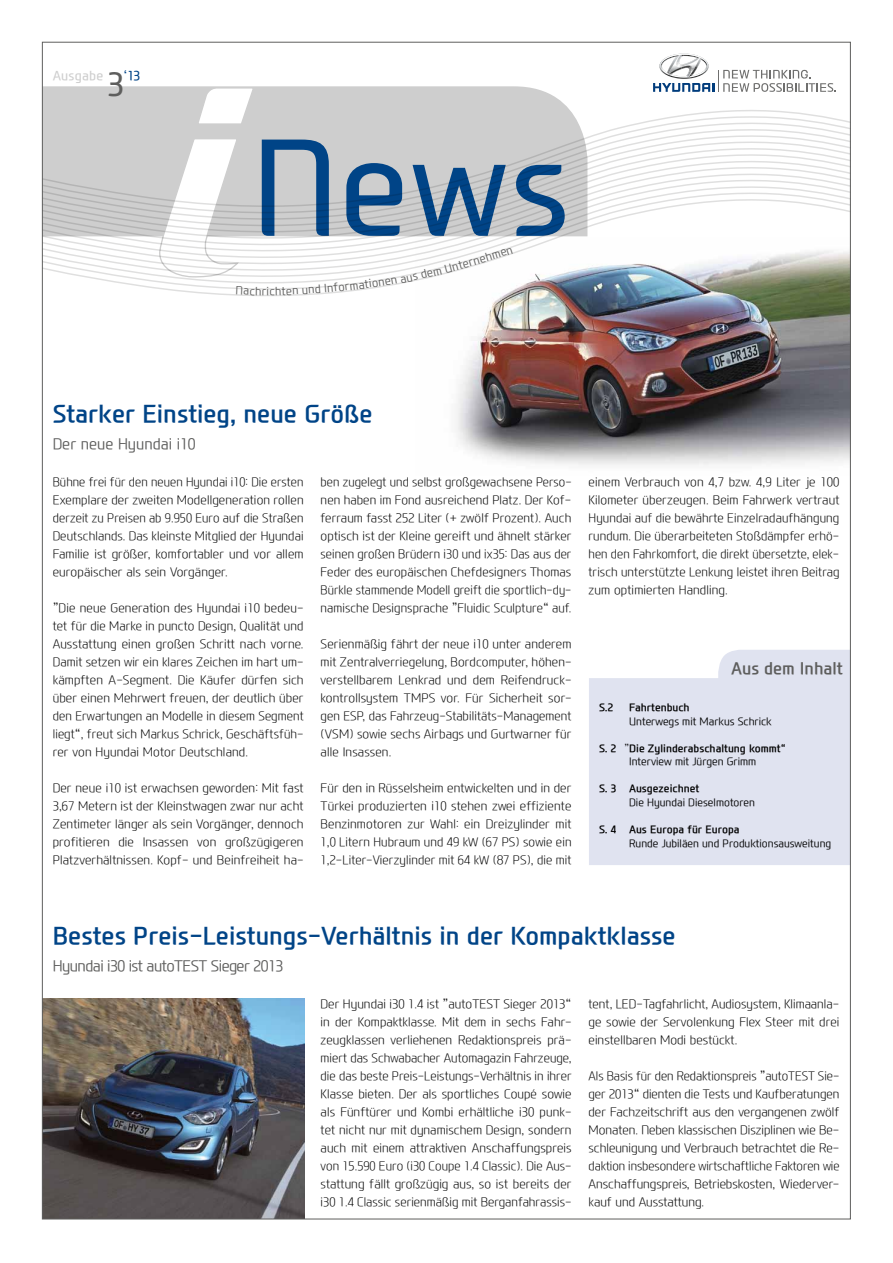
<style>
.page{position:relative;width:893px;height:1263px;background:#fff}
.page>*{position:absolute;margin:0;border:0;box-sizing:border-box;transform-origin:0 0}
.t1{font:500 129px "Modern H";color:#004487}
.t2{font:500 31.5px "Modern H";color:#5e5e5d}
.t3{font:700 24px "Modern H";color:#004487}
.t4{font:700 16.5px "Modern H";color:#5e5e5d}
.t5{font:300 15px "Modern H";letter-spacing:-.035em;color:#5e5e5d}
.t6{font:300 15px "Modern H";color:#5e5e5d}
.t7{font:500 12.75px "Modern H";letter-spacing:.02em;color:#cecece}
.t8{font:500 12.75px "Modern H";color:#004487}
.t9{font:300 12px/18px "Modern H Eco";letter-spacing:.01em;color:#000;text-align:justify}
.t10{font:300 12px/18px "Modern H Eco";letter-spacing:.01em;color:#000;text-align:justify;scale:.96 1}
.t11{font:300 11.25px "Modern H";color:#5e5e5d}
.t12{font:700 10.5px/13.5px "Modern H";color:#000;text-align:center}
.t13{font:300 10.5px "Modern H";color:#000}
.s1{font-family:"Modern H Eco";font-weight:300}
.s2{font-weight:300}
</style>
<div class="page">
<svg style="left:44px;top:86px;width:522px;height:20px;background:#d0d0d0"></svg>
<img style="left:456px;top:324px;width:393px;height:141px">
<div style="left:589px;top:650px;width:260px;height:215px;background:#e0e3f0"></div>
<svg style="left:196px;top:87px;width:59px;height:19px"></svg>
<svg style="left:44px;top:106px;width:805px;height:218px"></svg>
<svg style="left:653px;top:54px;width:183px;height:38px"></svg>
<img style="left:44px;top:998px;width:260px;height:219px">
<svg style="left:236px;top:286px;width:25px;height:9px"></svg>
<svg style="left:270px;top:284px;width:63px;height:11px"></svg>
<svg style="left:379px;top:263px;width:80px;height:23px"></svg>
<svg style="left:507px;top:247px;width:6px;height:8px"></svg>
<p class="t7" style="left:53px;top:66px;width:52px">Ausgabe</p>
<h2 class="t2" style="left:108px;top:62px;width:18px">3</h2>
<p class="t8" style="left:124px;top:66px;width:18px">‘13</p>
<h1 class="t1" style="left:252px;top:99px;width:319px">News</h1>
<p class="t11" style="left:262px;top:283px;width:9px">ri</p>
<p class="t11" style="left:333px;top:280px;width:26px;rotate:-6deg">form</p>
<p class="t11" style="left:358px;top:277px;width:21px;rotate:-7deg">atio</p>
<p class="t11" style="left:477px;top:252px;width:29px;rotate:-17deg">ehme</p>
<p class="t11" style="left:456px;top:258px;width:23px;rotate:-16deg">tern</p>
<h3 class="t3" style="left:53px;top:397px;width:321px">Starker Einstieg, neue Größe</h3>
<p class="t6" style="left:53px;top:433px;width:145px">Der neue Hyundai i10</p>
<p class="t10" style="left:53px;top:473px;width:263px">Bühne frei für den neuen Hyundai i10: Die ersten Exemplare der zweiten Modellgeneration rollen derzeit zu Preisen ab 9.950 Euro auf die Straßen Deutschlands. Das kleinste Mitglied der Hyundai Familie ist größer, komfortabler und vor allem europäischer als sein Vorgänger.</p>
<p class="t9" style="left:53px;top:599px;width:253px">”Die neue Generation des Hyundai i10 bedeu&shy;tet für die Marke in puncto Design, Qualität und Ausstattung einen großen Schritt nach vorne.<br>Damit setzen wir ein klares Zeichen im hart um&shy;kämpften A-Segment. Die Käufer dürfen sich über einen Mehrwert freuen, der deutlich über den Erwartungen an Modelle in diesem Segment liegt“, freut sich Markus Schrick, Geschäftsfüh&shy;rer von Hyundai Motor Deutschland.</p>
<p class="t9" style="left:53px;top:779px;width:252px">Der neue i10 ist erwachsen geworden: Mit fast 3,67 Metern ist der Kleinstwagen zwar nur acht Zentimeter länger als sein Vorgänger, dennoch profitieren die Insassen von großzügigeren Platzverhältnissen. Kopf- und Beinfreiheit ha-</p>
<p class="t10" style="left:321px;top:473px;width:263px">ben zugelegt und selbst großgewachsene Perso&shy;nen haben im Fond ausreichend Platz. Der Kof&shy;ferraum fasst 252 Liter (+ zwölf Prozent). Auch optisch ist der Kleine gereift und ähnelt stärker seinen großen Brüdern i30 und ix35: Das aus der Feder des europäischen Chefdesigners Thomas Bürkle stammende Modell greift die sportlich-dy&shy;namische Designsprache ”Fluidic Sculpture“ auf.</p>
<p class="t9" style="left:321px;top:635px;width:252px">Serienmäßig fährt der neue i10 unter anderem mit Zentralverriegelung, Bordcomputer, höhen&shy;verstellbarem Lenkrad und dem Reifendruck&shy;kontrollsystem TMPS vor. Für Sicherheit sor&shy;gen ESP, das Fahrzeug-Stabilitäts-Management (VSM) sowie sechs Airbags und Gurtwarner für alle Insassen.</p>
<p class="t9" style="left:321px;top:779px;width:252px">Für den in Rüsselsheim entwickelten und in der Türkei produzierten i10 stehen zwei effiziente Benzinmotoren zur Wahl: ein Dreizylinder mit 1,0 Litern Hubraum und 49 kW (67 PS) sowie ein 1,2-Liter-Vierzylinder mit 64 kW (87 PS), die mit</p>
<p class="t9" style="left:588px;top:473px;width:252px">einem Verbrauch von 4,7 bzw. 4,9 Liter je 100<br>Kilometer überzeugen. Beim Fahrwerk vertraut Hyundai auf die bewährte Einzelradaufhängung rundum. Die überarbeiteten Stoßdämpfer erhö&shy;hen den Fahrkomfort, die direkt übersetzte, elek&shy;trisch unterstützte Lenkung leistet ihren Beitrag zum optimierten Handling.</p>
<h3 class="t4" style="left:731px;top:657px;width:113px">Aus dem Inhalt</h3>
<p class="t12" style="left:599px;top:701px;width:16px">S.2</p>
<p class="t12" style="left:629px;top:701px;width:62px">Fahrtenbuch</p>
<p class="t13" style="left:629px;top:714px;width:144px">Unterwegs mit Markus Schrick</p>
<p class="t12" style="left:599px;top:741px;width:188px">S. 2 <span class="s1">”</span>Die Zylinderabschaltung kommt“<br><span class="s2">Interview mit Jürgen Grimm</span></p>
<p class="t12" style="left:599px;top:782px;width:102px">S. 3 Ausgezeichnet</p>
<p class="t13" style="left:629px;top:795px;width:127px">Die Hyundai Dieselmotoren</p>
<p class="t12" style="left:599px;top:822px;width:142px">S. 4 Aus Europa für Europa</p>
<p class="t13" style="left:629px;top:836px;width:204px">Runde Jubiläen und Produktionsausweitung</p>
<h3 class="t3" style="left:53px;top:919px;width:624px">Bestes Preis-Leistungs-Verhältnis in der Kompaktklasse</h3>
<p class="t5" style="left:53px;top:956px;width:232px">Hyundai i30 ist autoTEST Sieger 2013</p>
<p class="t9" style="left:321px;top:995px;width:252px">Der Hyundai i30 1.4 ist ”autoTEST Sieger 2013“ in der Kompaktklasse. Mit dem in sechs Fahr&shy;zeugklassen verliehenen Redaktionspreis prä&shy;miert das Schwabacher Automagazin Fahrzeuge, die das beste Preis-Leistungs-Verhältnis in ihrer Klasse bieten. Der als sportliches Coupé sowie als Fünftürer und Kombi erhältliche i30 punk&shy;tet nicht nur mit dynamischem Design, sondern auch mit einem attraktiven Anschaffungspreis von 15.590 Euro (i30 Coupe 1.4 Classic). Die Aus&shy;stattung fällt großzügig aus, so ist bereits der i30 1.4 Classic serienmäßig mit Berganfahrassis-</p>
<p class="t9" style="left:588px;top:995px;width:252px">tent, LED-Tagfahrlicht, Audiosystem, Klimaanla&shy;ge sowie der Servolenkung Flex Steer mit drei einstellbaren Modi bestückt.</p>
<p class="t9" style="left:588px;top:1067px;width:253px">Als Basis für den Redaktionspreis ”autoTEST Sie&shy;ger 2013“ dienten die Tests und Kaufberatungen der Fachzeitschrift aus den vergangenen zwölf Monaten. Neben klassischen Disziplinen wie Be&shy;schleunigung und Verbrauch betrachtet die Re&shy;daktion insbesondere wirtschaftliche Faktoren wie Anschaffungspreis, Betriebskosten, Wiederver&shy;kauf und Ausstattung.</p>
</div>
